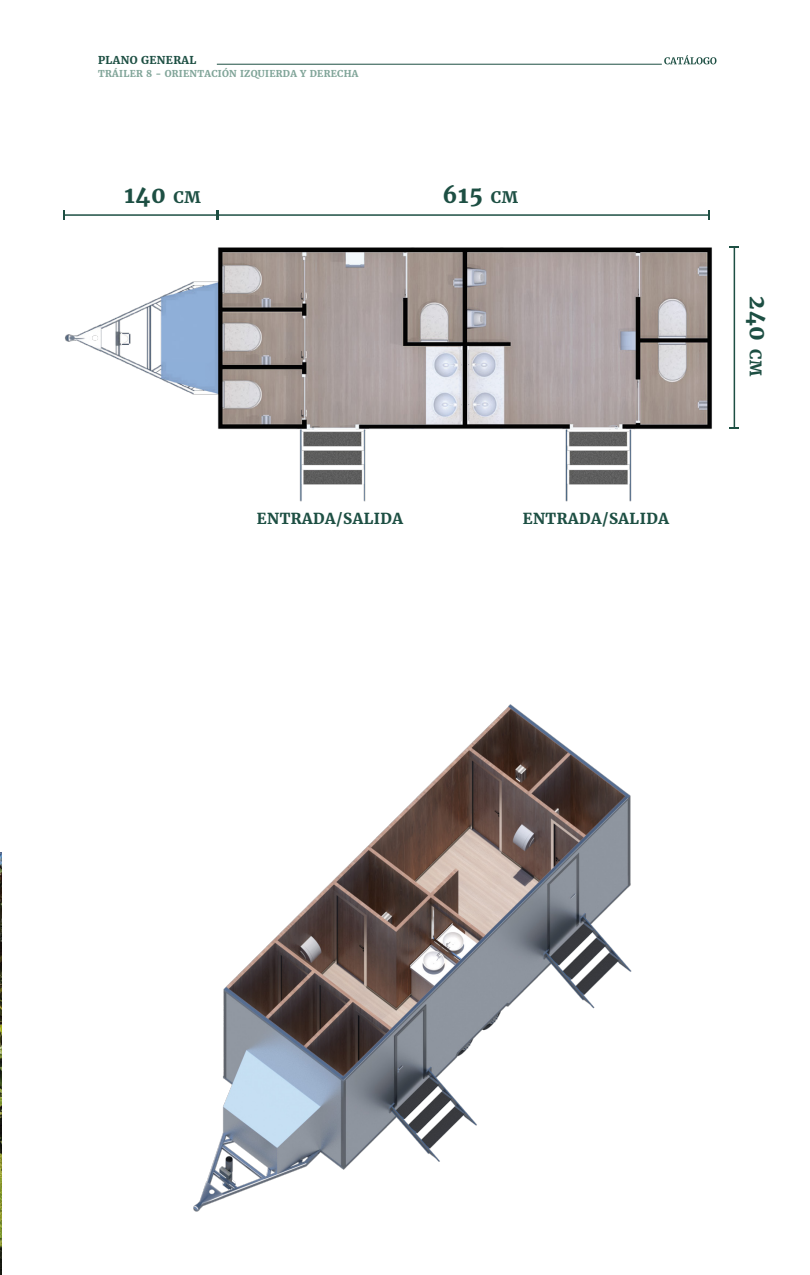
<style>
.page{position:relative;width:810px;height:1275px;background:#fff}
.page>*{position:absolute;margin:0;border:0;box-sizing:border-box;transform-origin:0 0}
.t1{font:700 22.5px "Merriweather";letter-spacing:.03em;color:#1d4f43}
.t2{font:700 15px "Merriweather";letter-spacing:.03em;color:#1d4f43}
.t3{font:700 10.73px "Merriweather";letter-spacing:.03em;color:#1d4f43}
.t4{font:700 9.38px "Merriweather";letter-spacing:.03em;color:#81a599}
.s1{font-size:15.75px}
</style>
<div class="page">
<img style="left:0;top:853px;width:2px;height:422px">
<svg style="left:664px;top:55px;width:52px;height:9px"></svg>
<hr style="left:217px;top:64px;width:444px;height:1px;background:#1d4f43">
<img style="left:65px;top:210px;width:674px;height:292px">
<hr style="left:218px;top:214px;width:491px;height:2px;background:#1d4f43">
<hr style="left:64px;top:214px;width:153px;height:2px;background:#1d4f43">
<svg style="left:216px;top:210px;width:3px;height:10px"></svg>
<svg style="left:63px;top:210px;width:2px;height:10px"></svg>
<hr style="left:733px;top:247px;width:1px;height:181px;background:#1d4f43">
<svg style="left:729px;top:246px;width:9px;height:2px"></svg>
<img style="left:193px;top:704px;width:439px;height:508px">
<p class="t3" style="left:98px;top:54px;width:100px">PLANO GENERAL</p>
<p class="t4" style="left:98px;top:67px;width:262px">TRÁILER 8 - ORIENTACIÓN IZQUIERDA Y DERECHA</p>
<h1 class="t1" style="left:124px;top:180px;width:78px">140 <span class="s1">CM</span></h1>
<h1 class="t1" style="left:442px;top:180px;width:77px">615 <span class="s1">CM</span></h1>
<h2 class="t2" style="left:257px;top:510px;width:148px">ENTRADA/SALIDA</h2>
<h2 class="t2" style="left:522px;top:510px;width:148px">ENTRADA/SALIDA</h2>
<h1 class="t1" style="left:771px;top:296px;width:81px;rotate:90deg">240 <span class="s1">CM</span></h1>
</div>
